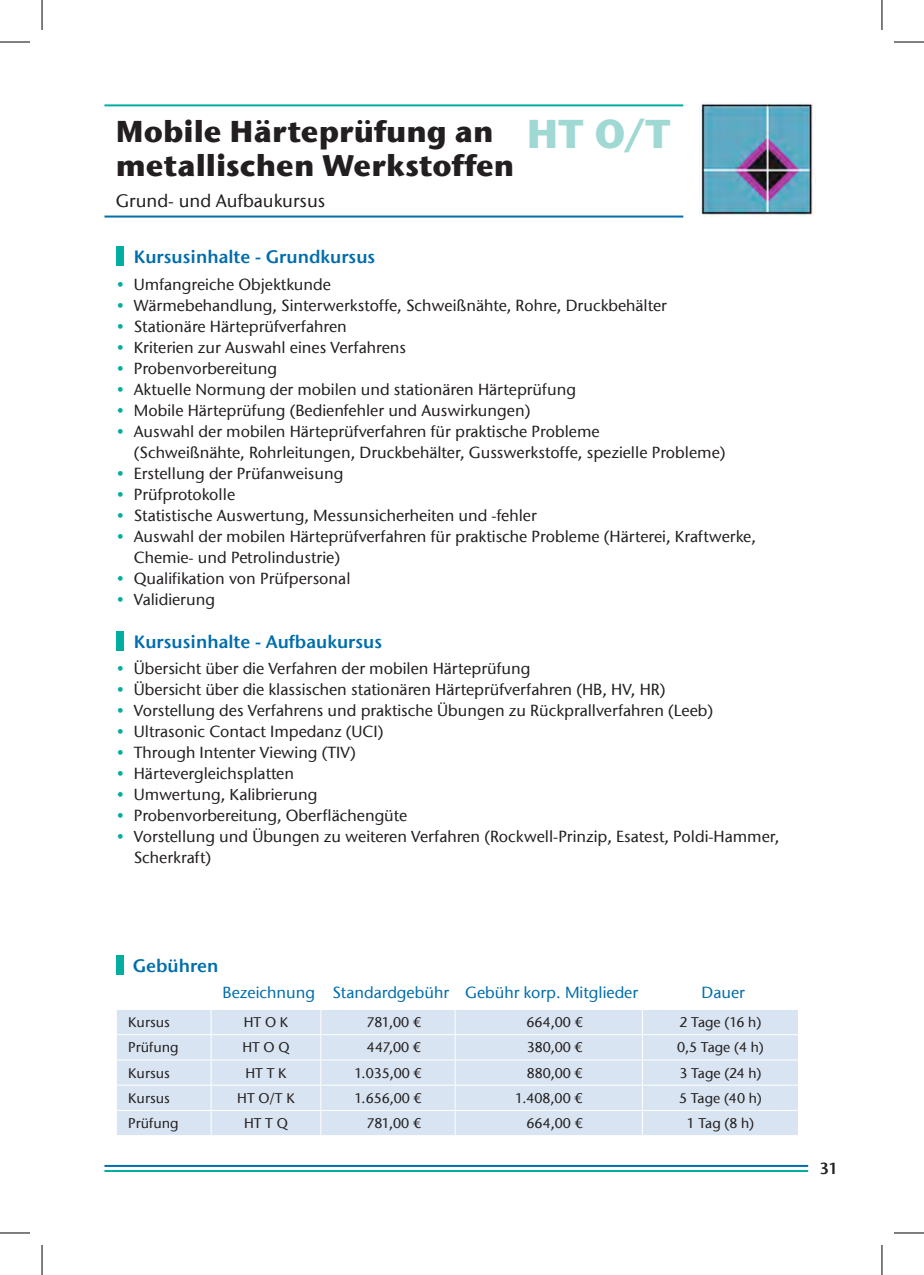
<style>
.page{position:relative;width:924px;height:1275px;background:#fff}
.page>*{position:absolute;margin:0;border:0;box-sizing:border-box;transform-origin:0 0}
.t1{font:700 30px/34px "ITC Stone Sans Com";color:#231f20}
.t2{font:18px "ITC Stone Sans Com Semi";color:#006dad}
.t3{font:500 18px "ITC Stone Sans Com";color:#231f20}
.t4{font:500 16px/21px "ITC Stone Sans Com";color:#231f20}
.t5{font:500 16px "ITC Stone Sans Com";color:#006dad}
.t6{font:16px "ITC Stone Sans Com Semi";color:#231f20}
.t7{font:500 14px "ITC Stone Sans Com";color:#231f20}
.s1{font-size:40px;color:#a0d8d3}
.s2{color:#00aea0}
</style>
<div class="page">
<hr style="left:104px;top:1170px;width:703px;height:2px;background:#00aea0">
<hr style="left:104px;top:1165px;width:703px;height:2px;background:#006dad">
<hr style="left:104px;top:104px;width:579px;height:2px;background:#00aea0">
<hr style="left:104px;top:215px;width:579px;height:2px;background:#006dad">
<img style="left:699px;top:103px;width:114px;height:113px">
<div style="left:117px;top:246px;width:7px;height:20px;background:#00aea0"></div>
<div style="left:117px;top:631px;width:7px;height:20px;background:#00aea0"></div>
<div style="left:116px;top:955px;width:7px;height:20px;background:#00aea0"></div>
<div style="left:117px;top:1010px;width:680px;height:125px;background:#d8e4f1"></div>
<hr style="left:116px;top:1034px;width:95px;height:1px;background:#fff">
<hr style="left:211px;top:1034px;width:110px;height:1px;background:#fff">
<hr style="left:321px;top:1034px;width:134px;height:1px;background:#fff">
<hr style="left:455px;top:1034px;width:187px;height:1px;background:#fff">
<hr style="left:642px;top:1034px;width:156px;height:1px;background:#fff">
<hr style="left:116px;top:1059px;width:95px;height:1px;background:#fff">
<hr style="left:211px;top:1059px;width:110px;height:1px;background:#fff">
<hr style="left:321px;top:1059px;width:134px;height:1px;background:#fff">
<hr style="left:455px;top:1059px;width:187px;height:1px;background:#fff">
<hr style="left:642px;top:1059px;width:156px;height:1px;background:#fff">
<hr style="left:116px;top:1084px;width:95px;height:1px;background:#fff">
<hr style="left:211px;top:1084px;width:110px;height:1px;background:#fff">
<hr style="left:321px;top:1084px;width:134px;height:1px;background:#fff">
<hr style="left:455px;top:1084px;width:187px;height:1px;background:#fff">
<hr style="left:642px;top:1084px;width:156px;height:1px;background:#fff">
<hr style="left:116px;top:1110px;width:95px;height:1px;background:#fff">
<hr style="left:211px;top:1110px;width:110px;height:1px;background:#fff">
<svg style="left:211px;top:1010px;width:1px;height:125px"></svg>
<hr style="left:321px;top:1110px;width:134px;height:1px;background:#fff">
<svg style="left:320px;top:1010px;width:1px;height:125px"></svg>
<hr style="left:455px;top:1110px;width:187px;height:1px;background:#fff">
<svg style="left:454px;top:1010px;width:1px;height:125px"></svg>
<hr style="left:642px;top:1110px;width:156px;height:1px;background:#fff">
<svg style="left:641px;top:1010px;width:1px;height:125px"></svg>
<svg style="left:797px;top:1010px;width:1px;height:125px"></svg>
<hr style="left:0;top:42px;width:30px;height:1px;background:#000">
<hr style="left:893px;top:42px;width:30px;height:1px;background:#000">
<hr style="left:0;top:1232px;width:30px;height:1px;background:#000">
<hr style="left:893px;top:1232px;width:30px;height:1px;background:#000">
<hr style="left:42px;top:0;width:1px;height:30px;background:#000">
<hr style="left:42px;top:1245px;width:1px;height:30px;background:#000">
<hr style="left:881px;top:0;width:1px;height:30px;background:#000">
<hr style="left:881px;top:1245px;width:1px;height:30px;background:#000">
<h1 class="t1" style="left:116px;top:114px;width:556px">Mobile Härteprüfung an <span class="s1">HT O/T </span>metallischen Werkstoffen</h1>
<p class="t3" style="left:116px;top:190px;width:211px">Grund- und Aufbaukursus</p>
<p class="t2" style="left:134px;top:245px;width:243px">Kursusinhalte - Grundkursus</p>
<p class="t4" style="left:117px;top:273px;width:215px"><span class="s2">•</span> Umfangreiche Objektkunde</p>
<p class="t4" style="left:117px;top:294px;width:551px"><span class="s2">•</span> Wärmebehandlung, Sinterwerkstoffe, Schweißnähte, Rohre, Druckbehälter</p>
<p class="t4" style="left:117px;top:315px;width:231px"><span class="s2">•</span> Stationäre Härteprüfverfahren</p>
<p class="t4" style="left:117px;top:336px;width:291px"><span class="s2">•</span> Kriterien zur Auswahl eines Verfahrens</p>
<p class="t4" style="left:117px;top:357px;width:162px"><span class="s2">•</span> Probenvorbereitung</p>
<p class="t4" style="left:117px;top:378px;width:460px"><span class="s2">•</span> Aktuelle Normung der mobilen und stationären Härteprüfung</p>
<p class="t4" style="left:117px;top:399px;width:415px"><span class="s2">•</span> Mobile Härteprüfung (Bedienfehler und Auswirkungen)</p>
<p class="t4" style="left:134px;top:420px;width:593px;text-indent:-17px"><span class="s2">•</span> Auswahl der mobilen Härteprüfverfahren für praktische Probleme<br>(Schweißnähte, Rohrleitungen, Druckbehälter, Gusswerkstoffe, spezielle Probleme)</p>
<p class="t4" style="left:117px;top:462px;width:228px"><span class="s2">•</span> Erstellung der Prüfanweisung</p>
<p class="t4" style="left:117px;top:483px;width:120px"><span class="s2">•</span> Prüfprotokolle</p>
<p class="t4" style="left:117px;top:504px;width:421px"><span class="s2">•</span> Statistische Auswertung, Messunsicherheiten und -fehler</p>
<p class="t4" style="left:134px;top:525px;width:623px;text-indent:-17px"><span class="s2">•</span> Auswahl der mobilen Härteprüfverfahren für praktische Probleme (Härterei, Kraftwerke,<br>Chemie- und Petrolindustrie)</p>
<p class="t4" style="left:117px;top:567px;width:235px"><span class="s2">•</span> Qualifikation von Prüfpersonal</p>
<p class="t4" style="left:117px;top:588px;width:100px"><span class="s2">•</span> Validierung</p>
<p class="t2" style="left:134px;top:630px;width:250px">Kursusinhalte - Aufbaukursus</p>
<p class="t4" style="left:117px;top:658px;width:415px"><span class="s2">•</span> Übersicht über die Verfahren der mobilen Härteprüfung</p>
<p class="t4" style="left:117px;top:679px;width:550px"><span class="s2">•</span> Übersicht über die klassischen stationären Härteprüfverfahren (HB, HV, HR)</p>
<p class="t4" style="left:117px;top:700px;width:597px"><span class="s2">•</span> Vorstellung des Verfahrens und praktische Übungen zu Rückprallverfahren (Leeb)</p>
<p class="t4" style="left:117px;top:721px;width:268px"><span class="s2">•</span> Ultrasonic Contact Impedanz (UCI)</p>
<p class="t4" style="left:117px;top:742px;width:240px"><span class="s2">•</span> Through Intenter Viewing (TIV)</p>
<p class="t4" style="left:117px;top:763px;width:179px"><span class="s2">•</span> Härtevergleichsplatten</p>
<p class="t4" style="left:117px;top:784px;width:202px"><span class="s2">•</span> Umwertung, Kalibrierung</p>
<p class="t4" style="left:117px;top:805px;width:292px"><span class="s2">•</span> Probenvorbereitung, Oberflächengüte</p>
<p class="t4" style="left:134px;top:826px;width:647px;text-indent:-17px"><span class="s2">•</span> Vorstellung und Übungen zu weiteren Verfahren (Rockwell-Prinzip, Esatest, Poldi-Hammer,<br>Scherkraft)</p>
<p class="t2" style="left:133px;top:954px;width:87px">Gebühren</p>
<p class="t5" style="left:222px;top:983px;width:417px">Bezeichnung Standardgebühr Gebühr korp. Mitglieder</p>
<p class="t5" style="left:701px;top:983px;width:45px">Dauer</p>
<p class="t7" style="left:128px;top:1013px;width:43px">Kursus</p>
<p class="t7" style="left:244px;top:1013px;width:46px">HT O K</p>
<p class="t7" style="left:366px;top:1013px;width:56px">781,00 €</p>
<p class="t7" style="left:526px;top:1013px;width:58px">664,00 €</p>
<p class="t7" style="left:679px;top:1013px;width:83px">2 Tage (16 h)</p>
<p class="t7" style="left:128px;top:1039px;width:52px">Prüfung</p>
<p class="t7" style="left:242px;top:1039px;width:49px">HT O Q</p>
<p class="t7" style="left:366px;top:1039px;width:55px">447,00 €</p>
<p class="t7" style="left:526px;top:1039px;width:57px">380,00 €</p>
<p class="t7" style="left:676px;top:1039px;width:88px">0,5 Tage (4 h)</p>
<p class="t7" style="left:128px;top:1064px;width:43px">Kursus</p>
<p class="t7" style="left:245px;top:1064px;width:42px">HT T K</p>
<p class="t7" style="left:354px;top:1064px;width:69px">1.035,00 €</p>
<p class="t7" style="left:526px;top:1064px;width:57px">880,00 €</p>
<p class="t7" style="left:679px;top:1064px;width:83px">3 Tage (24 h)</p>
<p class="t7" style="left:128px;top:1089px;width:43px">Kursus</p>
<p class="t7" style="left:237px;top:1089px;width:59px">HT O/T K</p>
<p class="t7" style="left:354px;top:1089px;width:69px">1.656,00 €</p>
<p class="t7" style="left:515px;top:1089px;width:69px">1.408,00 €</p>
<p class="t7" style="left:678px;top:1089px;width:84px">5 Tage (40 h)</p>
<p class="t7" style="left:128px;top:1114px;width:52px">Prüfung</p>
<p class="t7" style="left:244px;top:1114px;width:45px">HT T Q</p>
<p class="t7" style="left:366px;top:1114px;width:56px">781,00 €</p>
<p class="t7" style="left:526px;top:1114px;width:58px">664,00 €</p>
<p class="t7" style="left:686px;top:1114px;width:69px">1 Tag (8 h)</p>
<p class="t6" style="left:819px;top:1158px;width:20px">31</p>
</div>
